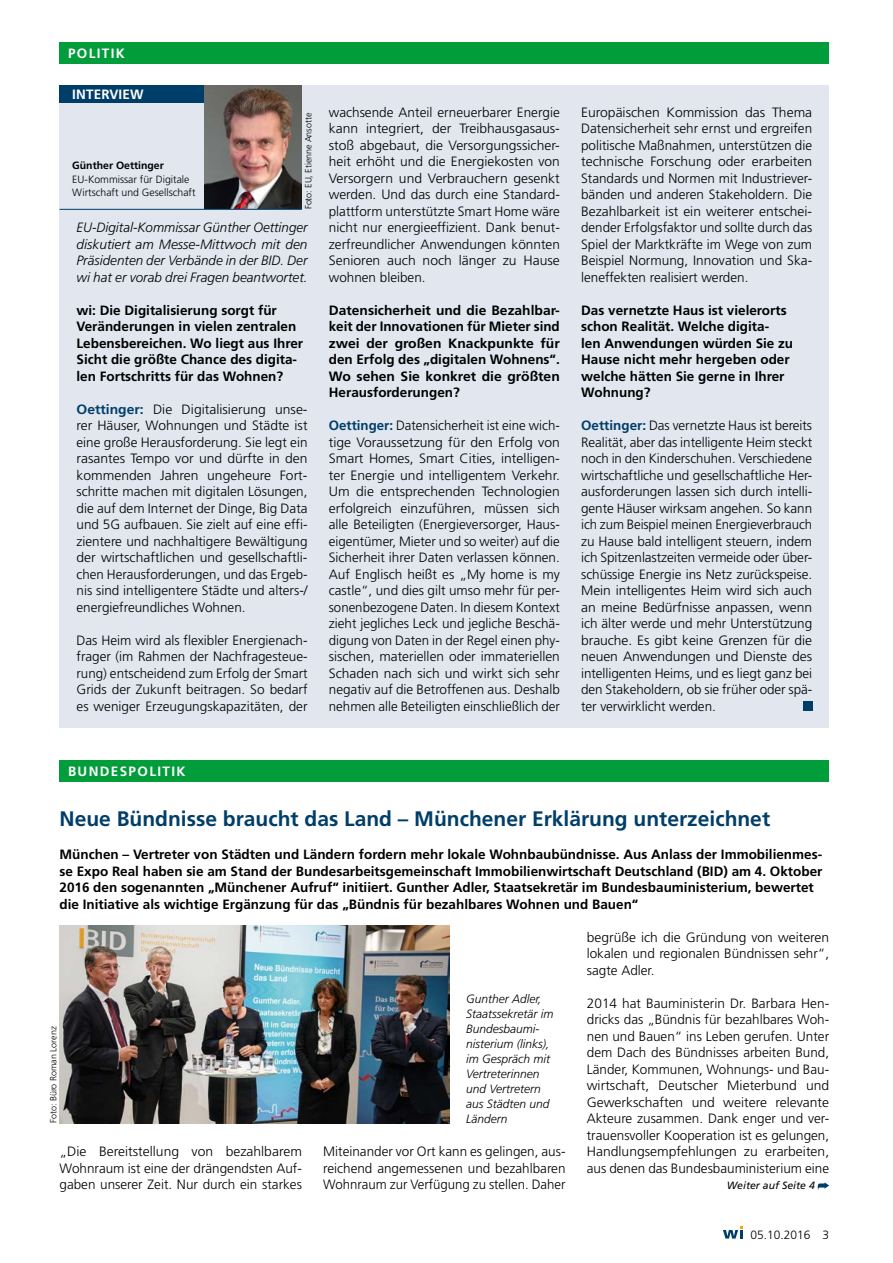
<style>
.page{position:relative;width:893px;height:1263px;background:#fff}
.page>*{position:absolute;margin:0;border:0;box-sizing:border-box;transform-origin:0 0}
.t1{font:700 21px "Frutiger";color:#003e6a}
.t2{font:300 13.5px/16.5px "Frutiger";color:#000;text-align:justify}
.t3{font:700 13.5px/16.5px "Frutiger";color:#000}
.t4{font:italic 300 13.5px/16.5px "Frutiger";color:#000;text-align:justify}
.t5{font:700 13.5px "Frutiger";letter-spacing:.1em;color:#fff}
.t6{font:700 13.5px "Frutiger";letter-spacing:.01em;color:#fff}
.t7{font:italic 300 12px/15px "Frutiger";color:#000}
.t8{font:300 12px "Frutiger";color:#000}
.t9{font:300 10.5px/13.5px "Frutiger";color:#000}
.t10{font:700 10.5px "Frutiger";color:#000}
.t11{font:italic 10.5px "Frutiger";color:#000}
.t12{font:300 9px "Frutiger";letter-spacing:-.01em;color:#000}
.s1{font-weight:700;color:#003e6a}
</style>
<div class="page">
<div style="left:60px;top:43px;width:769px;height:21px;background:#009d3a"></div>
<svg style="left:818px;top:1182px;width:11px;height:7px"></svg>
<div style="left:60px;top:85px;width:769px;height:642px;background:#e1e6ef"></div>
<div style="left:803px;top:701px;width:9px;height:10px;background:#003e6a"></div>
<div style="left:60px;top:85px;width:144px;height:17px;background:#003e6a"></div>
<img style="left:204px;top:85px;width:98px;height:124px">
<hr style="left:60px;top:209px;width:242px;height:1px;background:#003e6a">
<img style="left:60px;top:925px;width:389px;height:198px">
<div style="left:60px;top:760px;width:769px;height:22px;background:#009d3a"></div>
<svg style="left:723px;top:1226px;width:20px;height:12px"></svg>
<p class="t5" style="left:68px;top:46px;width:58px">POLITIK</p>
<p class="t6" style="left:72px;top:86px;width:73px">INTERVIEW</p>
<p class="t10" style="left:72px;top:159px;width:93px">Günther Oettinger</p>
<p class="t9" style="left:72px;top:173px;width:125px">EU-Kommissar für Digitale<br>Wirtschaft und Gesellschaft</p>
<p class="t12" style="left:303px;top:209px;width:98px;rotate:-90deg">Foto: EU, Etienne Ansotte</p>
<p class="t4" style="left:77px;top:219px;width:233px">EU-Digital-Kommissar Günther Oettinger diskutiert am Messe-Mittwoch mit den Präsidenten der Verbände in der BID. Der wi hat er vorab drei Fragen beantwortet.</p>
<p class="t3" style="left:77px;top:302px;width:228px">wi: Die Digitalisierung sorgt für Veränderungen in vielen zentralen Lebensbereichen. Wo liegt aus Ihrer Sicht die größte Chance des digita&shy;len Fortschritts für das Wohnen?</p>
<p class="t2" style="left:77px;top:401px;width:233px"><span class="s1">Oettinger:</span> Die Digitalisierung unse&shy;rer Häuser, Wohnungen und Städte ist eine große Herausforderung. Sie legt ein rasantes Tempo vor und dürfte in den kommenden Jahren ungeheure Fort&shy;schritte machen mit digitalen Lösungen, die auf dem Internet der Dinge, Big Data und 5G aufbauen. Sie zielt auf eine effi&shy;zientere und nachhaltigere Bewältigung der wirtschaftlichen und gesellschaftli&shy;chen Herausforderungen, und das Ergeb&shy;nis sind intelligentere Städte und alters-/ energiefreundliches Wohnen.</p>
<p class="t2" style="left:77px;top:632px;width:233px">Das Heim wird als flexibler Energienach&shy;frager (im Rahmen der Nachfragesteue&shy;rung) entscheidend zum Erfolg der Smart Grids der Zukunft beitragen. So bedarf es weniger Erzeugungskapazitäten, der</p>
<p class="t2" style="left:329px;top:104px;width:233px">wachsende Anteil erneuerbarer Energie kann integriert, der Treibhausgasaus&shy;stoß abgebaut, die Versorgungssicher&shy;heit erhöht und die Energiekosten von Versorgern und Verbrauchern gesenkt werden. Und das durch eine Standard&shy;plattform unterstützte Smart Home wäre nicht nur energieeffizient. Dank benut&shy;zerfreundlicher Anwendungen könnten Senioren auch noch länger zu Hause wohnen bleiben.</p>
<p class="t3" style="left:329px;top:302px;width:233px;text-align:justify">Datensicherheit und die Bezahlbar&shy;keit der Innovationen für Mieter sind zwei der großen Knackpunkte für den Erfolg des „digitalen Wohnens“.<br>Wo sehen Sie konkret die größten Herausforderungen?</p>
<p class="t2" style="left:329px;top:418px;width:233px"><span class="s1">Oettinger:</span> Datensicherheit ist eine wich&shy;tige Voraussetzung für den Erfolg von Smart Homes, Smart Cities, intelligen&shy;ter Energie und intelligentem Verkehr.<br>Um die entsprechenden Technologien erfolgreich einzuführen, müssen sich alle Beteiligten (Energieversorger, Haus&shy;eigentümer, Mieter und so weiter) auf die Sicherheit ihrer Daten verlassen können.<br>Auf Englisch heißt es „My home is my castle“, und dies gilt umso mehr für per&shy;sonenbezogene Daten. In diesem Kontext zieht jegliches Leck und jegliche Beschä&shy;digung von Daten in der Regel einen phy&shy;sischen, materiellen oder immateriellen Schaden nach sich und wirkt sich sehr negativ auf die Betroffenen aus. Deshalb nehmen alle Beteiligten einschließlich der</p>
<p class="t5" style="left:68px;top:764px;width:119px">BUNDESPOLITIK</p>
<p class="t2" style="left:581px;top:104px;width:233px">Europäischen Kommission das Thema Datensicherheit sehr ernst und ergreifen politische Maßnahmen, unterstützen die technische Forschung oder erarbeiten Standards und Normen mit Industriever&shy;bänden und anderen Stakeholdern. Die Bezahlbarkeit ist ein weiterer entschei&shy;dender Erfolgsfaktor und sollte durch das Spiel der Marktkräfte im Wege von zum Beispiel Normung, Innovation und Ska&shy;leneffekten realisiert werden.</p>
<p class="t3" style="left:581px;top:302px;width:214px">Das vernetzte Haus ist vielerorts schon Realität. Welche digita-<br>len Anwendungen würden Sie zu<br>Hause nicht mehr hergeben oder welche hätten Sie gerne in Ihrer<br>Wohnung?</p>
<p class="t2" style="left:581px;top:418px;width:233px"><span class="s1">Oettinger:</span> Das vernetzte Haus ist bereits Realität, aber das intelligente Heim steckt noch in den Kinderschuhen. Verschiedene wirtschaftliche und gesellschaftliche Her&shy;ausforderungen lassen sich durch intelli&shy;gente Häuser wirksam angehen. So kann ich zum Beispiel meinen Energieverbrauch zu Hause bald intelligent steuern, indem ich Spitzenlastzeiten vermeide oder über&shy;schüssige Energie ins Netz zurückspeise.<br>Mein intelligentes Heim wird sich auch an meine Bedürfnisse anpassen, wenn ich älter werde und mehr Unterstützung brauche. Es gibt keine Grenzen für die neuen Anwendungen und Dienste des intelligenten Heims, und es liegt ganz bei den Stakeholdern, ob sie früher oder spä&shy;ter verwirklicht werden.</p>
<h1 class="t1" style="left:60px;top:807px;width:712px">Neue Bündnisse braucht das Land – Münchener Erklärung unterzeichnet</h1>
<p class="t3" style="left:60px;top:846px;width:764px">München – Vertreter von Städten und Ländern fordern mehr lokale Wohnbaubündnisse. Aus Anlass der Immobilienmes&shy;se Expo Real haben sie am Stand der Bundesarbeitsgemeinschaft Immobilienwirtschaft Deutschland (BID) am 4. Oktober 2016 den sogenannten „Münchener Aufruf“ initiiert. Gunther Adler, Staatsekretär im Bundesbauministerium, bewertet die Initiative als wichtige Ergänzung für das „Bündnis für bezahlbares Wohnen und Bauen“</p>
<p class="t12" style="left:48px;top:1123px;width:99px;rotate:-90deg">Foto: Büro Roman Lorenz</p>
<p class="t7" style="left:466px;top:992px;width:89px">Gunther Adler,<br>Staatssekretär im<br>Bundesbaumi&shy;nisterium (links), im Gespräch mit<br>Vertreterinnen und Vertretern aus Städten und</p>
<p class="t7" style="left:466px;top:1112px;width:43px">Ländern</p>
<p class="t2" style="left:60px;top:1144px;width:244px">„Die Bereitstellung von bezahlbarem Wohnraum ist eine der drängendsten Auf&shy;gaben unserer Zeit. Nur durch ein starkes</p>
<p class="t2" style="left:323px;top:1144px;width:244px">Miteinander vor Ort kann es gelingen, aus&shy;reichend angemessenen und bezahlbaren Wohnraum zur Verfügung zu stellen. Daher</p>
<p class="t2" style="left:587px;top:929px;width:244px">begrüße ich die Gründung von weiteren lokalen und regionalen Bündnissen sehr“, sagte Adler.</p>
<p class="t2" style="left:587px;top:995px;width:244px">2014 hat Bauministerin Dr. Barbara Hen&shy;dricks das „Bündnis für bezahlbares Woh&shy;nen und Bauen“ ins Leben gerufen. Unter dem Dach des Bündnisses arbeiten Bund, Länder, Kommunen, Wohnungs- und Bau&shy;wirtschaft, Deutscher Mieterbund und Gewerkschaften und weitere relevante Akteure zusammen. Dank enger und ver&shy;trauensvoller Kooperation ist es gelungen, Handlungsempfehlungen zu erarbeiten, aus denen das Bundesbauministerium eine</p>
<p class="t11" style="left:727px;top:1180px;width:89px">Weiter auf Seite 4</p>
<p class="t8" style="left:750px;top:1227px;width:80px">05.10.2016 3</p>
</div>
